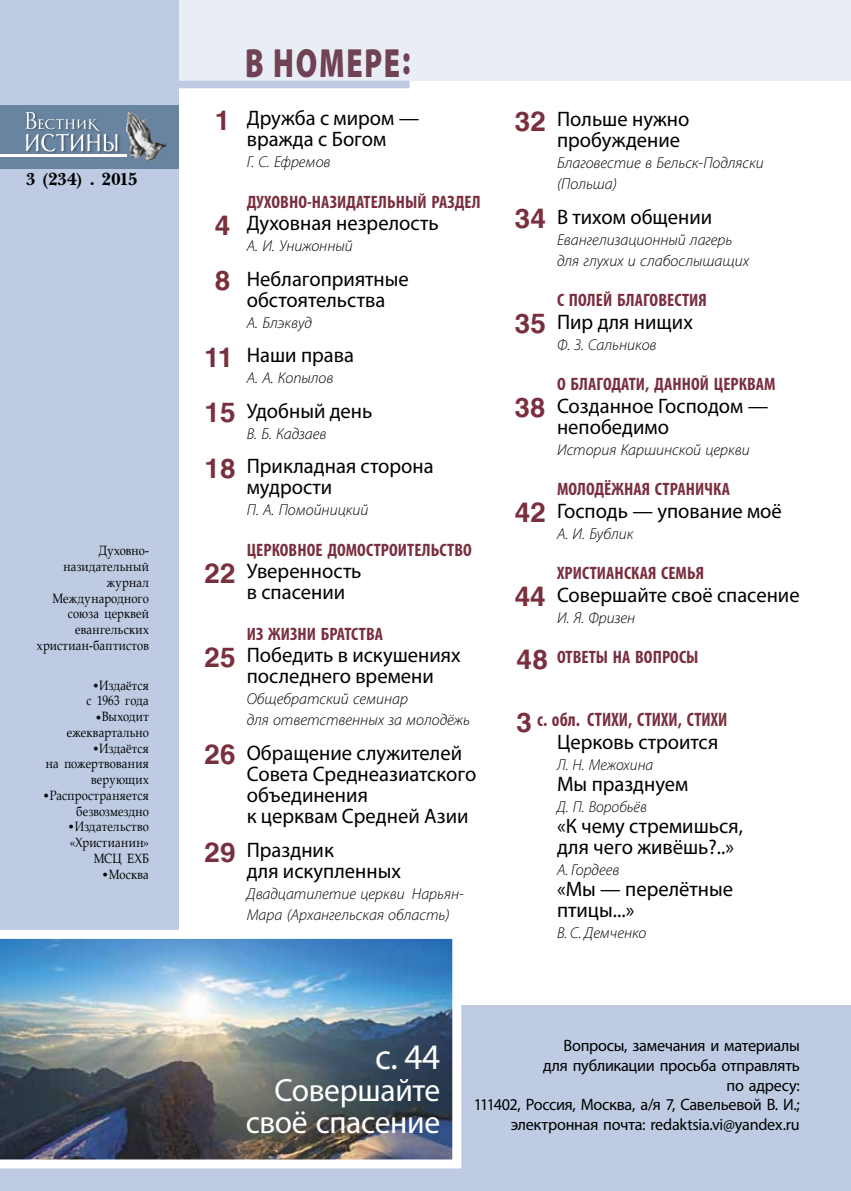
<style>
.page{position:relative;width:851px;height:1191px;background:#fff}
.page>*{position:absolute;margin:0;border:0;box-sizing:border-box;transform-origin:0 0}
.t1{font:900 40.95px "Myriad Pro";color:#6f4254;scale:.72 1}
.t2{font:36px "Myriad Pro";color:#fff}
.t3{font:33px "Antiqua Knijn";color:#000}
.t4{font:32.25px/32.2px "Myriad Pro";letter-spacing:-.01em;color:#fff;text-align:right}
.t5{font:21px/21px "Myriad Pro";color:#000}
.t6{font:700 condensed 19.5px "Myriad Pro";letter-spacing:.005em;color:#792f3d;scale:.92 1}
.t7{font:700 condensed 18px "Myriad Pro";letter-spacing:.005em;color:#792f3d}
.t8{font:17.25px "Times SA Bold";letter-spacing:-.005em;color:#000}
.t9{font:16.5px/19.5px "Myriad Pro";letter-spacing:-.015em;color:#000;text-align:right}
.t10{font:italic 300 15.75px/21px "Myriad Pro";color:#000}
.t11{font:13.5px/15.8px "Antiqua Knijn";letter-spacing:.025em;color:#000;text-align:right;scale:.83 1}
.s1{font-family:"Helvetica AG Bold";font-size:31.5px;color:#792f3d}
.s2{font-family:"Helvetica AG Bold";font-weight:400;font-stretch:normal;font-size:31.5px}
</style>
<div class="page">
<div style="left:0;top:0;width:178px;height:1191px;background:#becbe3"></div>
<div style="left:0;top:105px;width:178px;height:64px;background:#6984a0"></div>
<div style="left:25px;top:111px;width:95px;height:44px;background:#040505;opacity:.3"></div>
<svg style="left:25px;top:112px;width:92px;height:40px"></svg>
<img style="left:127px;top:111px;width:38px;height:49px">
<hr style="left:0;top:154px;width:126px;height:2px;background:#fff">
<div style="left:0;top:1006px;width:850px;height:185px;background:#becbe3"></div>
<div style="left:178px;top:0;width:672px;height:81px;background:#e9edf5"></div>
<div style="left:178px;top:81px;width:231px;height:7px;background:#becbe3"></div>
<img style="left:0;top:930px;width:461px;height:238px">
<p class="t8" style="left:26px;top:168px;width:113px">3 (234) . 2015</p>
<p class="t11" style="left:37px;top:543px;width:136px">Духовно&shy;назидательный журнал<br>Международного союза церквей евангельских христиан-баптистов</p>
<p class="t11" style="left:86px;top:677px;width:77px">Издаётся<br>с 1963 года</p>
<h3 class="t3" style="left:95px;top:689px;width:10px">.</h3>
<h3 class="t3" style="left:92px;top:657px;width:10px">.</h3>
<p class="t11" style="left:67px;top:709px;width:100px">Выходит ежеквартально</p>
<h3 class="t3" style="left:92px;top:720px;width:10px">.</h3>
<p class="t11" style="left:46px;top:740px;width:126px">Издаётся<br>на пожертвования верующих</p>
<h3 class="t3" style="left:42px;top:767px;width:10px">.</h3>
<p class="t11" style="left:50px;top:787px;width:121px">Распространяется безвозмездно</p>
<h3 class="t3" style="left:67px;top:798px;width:10px">.</h3>
<p class="t11" style="left:70px;top:819px;width:97px">Издательство «Христианин»<br>МСЦ ЕХБ</p>
<h3 class="t3" style="left:101px;top:845px;width:10px">.</h3>
<p class="t11" style="left:109px;top:866px;width:50px">Москва</p>
<h1 class="t1" style="left:245px;top:36px;width:100px">В НОМЕРЕ</h1>
<h1 class="t1" style="left:402px;top:33px;width:13px">:</h1>
<p class="t5" style="left:215px;top:107px;width:206px;text-align:center"><span class="s1">1</span> Дружба с миром — вражда с Богом</p>
<p class="t10" style="left:247px;top:151px;width:85px">Г. С. Ефремов</p>
<p class="t7" style="left:247px;top:190px;width:235px">ДУХОВНО-НАЗИДАТЕЛЬНЫЙ РАЗДЕЛ</p>
<p class="t5" style="left:215px;top:212px;width:225px"><span class="s1">4</span> Духовная незрелость</p>
<p class="t10" style="left:247px;top:235px;width:107px">А. И. Унижонный</p>
<p class="t5" style="left:215px;top:268px;width:195px;text-align:center"><span class="s1">8</span> Неблагоприятные обстоятельства</p>
<p class="t10" style="left:247px;top:312px;width:67px">А. Блэквуд</p>
<p class="t5" style="left:204px;top:344px;width:151px"><span class="s1">11</span> Наши права</p>
<p class="t10" style="left:247px;top:367px;width:88px">А. А. Копылов</p>
<p class="t5" style="left:205px;top:400px;width:169px"><span class="s1">15</span> Удобный день</p>
<p class="t10" style="left:247px;top:423px;width:81px">В. Б. Кадзаев</p>
<p class="t5" style="left:247px;top:455px;width:188px;text-indent:-42px"><span class="s1">18</span> Прикладная сторона мудрости</p>
<p class="t10" style="left:247px;top:499px;width:123px">П. А. Помойницкий</p>
<p class="t7" style="left:247px;top:538px;width:226px">ЦЕРКОВНОЕ ДОМОСТРОИТЕЛЬСТВО</p>
<p class="t5" style="left:247px;top:560px;width:116px;text-indent:-42px"><span class="s1">22</span> Уверенность в спасении</p>
<p class="t7" style="left:247px;top:622px;width:138px">ИЗ ЖИЗНИ БРАТСТВА</p>
<p class="t5" style="left:247px;top:644px;width:215px;text-indent:-42px"><span class="s1">25</span> Победить в искушениях последнего времени</p>
<p class="t10" style="left:247px;top:688px;width:224px">Общебратский семинар<br>для ответственных за молодёжь</p>
<p class="t5" style="left:247px;top:742px;width:231px;text-indent:-42px"><span class="s1">26</span> Обращение служителей<br>Совета Среднеазиатского объединения<br>к церквам Средней Азии</p>
<p class="t5" style="left:247px;top:839px;width:156px;text-indent:-42px"><span class="s1">29</span> Праздник<br>для искупленных</p>
<p class="t10" style="left:247px;top:883px;width:218px">Двадцатилетие церкви Нарьян-<br>Мара (Архангельская область)</p>
<p class="t5" style="left:557px;top:108px;width:134px;text-indent:-42px"><span class="s1">32</span> Польше нужно пробуждение</p>
<p class="t10" style="left:557px;top:152px;width:208px">Благовестие в Бельск-Подляски (Польша)</p>
<p class="t5" style="left:515px;top:206px;width:199px"><span class="s1">34</span> В тихом общении</p>
<p class="t10" style="left:557px;top:229px;width:193px">Евангелизационный лагерь для глухих и слабослышащих</p>
<p class="t7" style="left:557px;top:289px;width:151px">С ПОЛЕЙ БЛАГОВЕСТИЯ</p>
<p class="t5" style="left:515px;top:311px;width:179px"><span class="s1">35</span> Пир для нищих</p>
<p class="t10" style="left:557px;top:334px;width:101px">Ф. З. Сальников</p>
<p class="t7" style="left:557px;top:373px;width:220px">О БЛАГОДАТИ, ДАННОЙ ЦЕРКВАМ</p>
<p class="t5" style="left:557px;top:395px;width:213px;text-indent:-42px"><span class="s1">38</span> Созданное Господом — непобедимо</p>
<p class="t10" style="left:557px;top:439px;width:194px">История Каршинской церкви</p>
<p class="t7" style="left:557px;top:478px;width:174px">МОЛОДЁЖНАЯ СТРАНИЧКА</p>
<p class="t5" style="left:515px;top:500px;width:268px"><span class="s1">42</span> Господь — упование моё</p>
<p class="t10" style="left:557px;top:523px;width:78px">А. И. Бублик</p>
<p class="t7" style="left:557px;top:562px;width:149px">ХРИСТИАНСКАЯ СЕМЬЯ</p>
<p class="t5" style="left:515px;top:584px;width:286px"><span class="s1">44</span> Совершайте своё спасение</p>
<p class="t10" style="left:557px;top:607px;width:80px">И. Я. Фризен</p>
<p class="t7" style="left:516px;top:646px;width:183px"><span class="s2">48</span> ОТВЕТЫ НА ВОПРОСЫ</p>
<p class="t6" style="left:516px;top:707px;width:231px"><span class="s2">3</span> с. обл. СТИХИ, СТИХИ, СТИХИ</p>
<p class="t5" style="left:557px;top:731px;width:163px">Церковь строится</p>
<p class="t10" style="left:557px;top:754px;width:98px">Л. Н. Межохина</p>
<p class="t5" style="left:557px;top:773px;width:133px">Мы празднуем</p>
<p class="t10" style="left:557px;top:796px;width:91px">Д. П. Воробьёв</p>
<p class="t5" style="left:557px;top:815px;width:187px">«К чему стремишься, для чего живёшь?..»</p>
<p class="t10" style="left:557px;top:859px;width:64px">А. Гордеев</p>
<p class="t5" style="left:557px;top:878px;width:177px">«Мы — перелётные птицы...»</p>
<p class="t10" style="left:557px;top:922px;width:91px">В. С. Демченко</p>
<h2 class="t2" style="left:375px;top:1034px;width:67px">с. 44</h2>
<h3 class="t4" style="left:246px;top:1073px;width:196px">Совершайте своё спасение</h3>
<p class="t9" style="left:474px;top:1036px;width:327px">Вопросы, замечания и материалы<br>для публикации просьба отправлять<br>по адресу:<br>111402, Россия, Москва, а/я 7, Савельевой В. И.; электронная почта: redaktsia.vi@yandex.ru</p>
</div>
